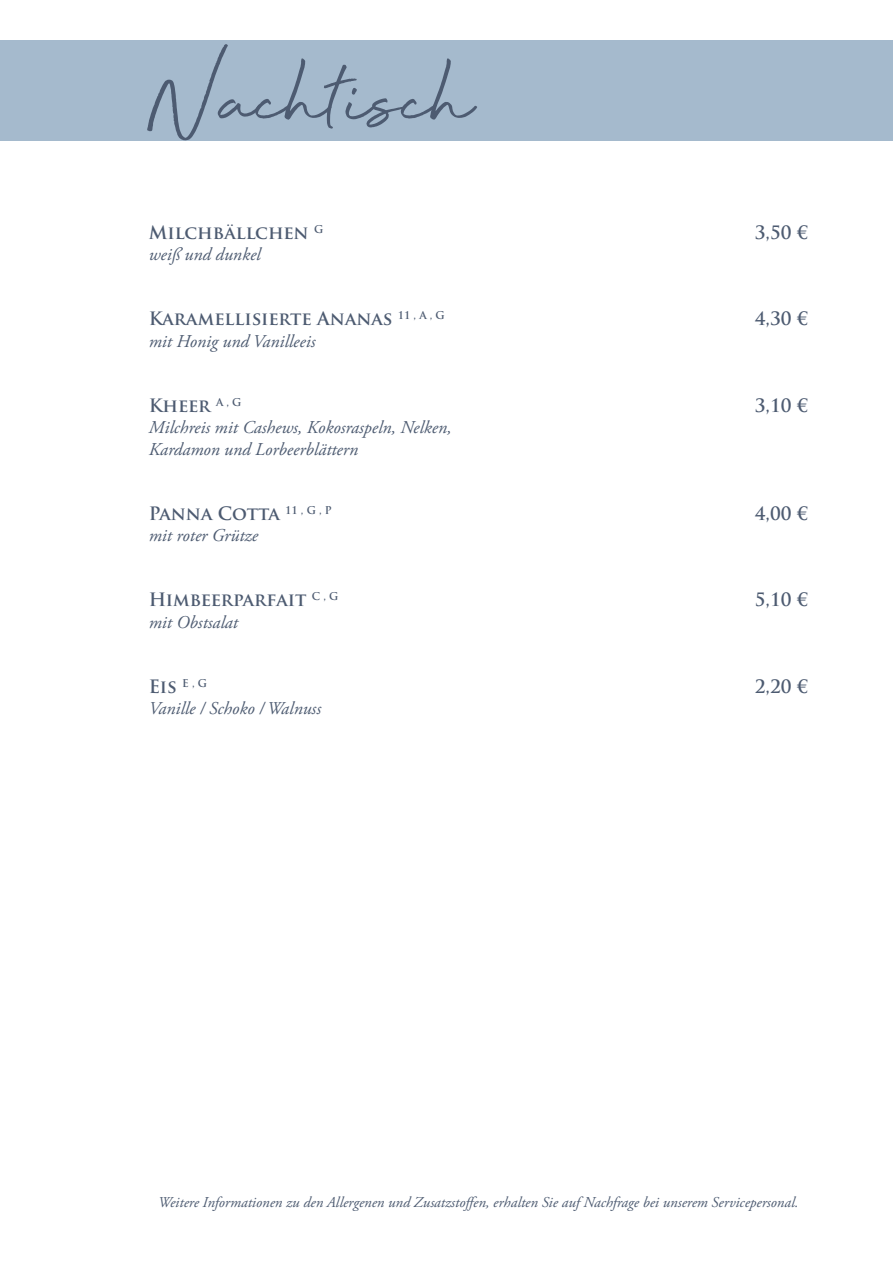
<style>
.page{position:relative;width:893px;height:1263px;background:#fff}
.page>*{position:absolute;margin:0;border:0;box-sizing:border-box;transform-origin:0 0}
.t1{font:108px "Beyond Infinity";color:#4d5b71}
.t2{font:italic 18px "Adobe Garamond Pro";color:#4d5b71}
.t3{font:700 18px "Trajan Pro";color:#4d5b71}
.t4{font:italic 15px "Adobe Garamond Pro";color:#4d5b71}
</style>
<div class="page">
<div style="left:0;top:40px;width:893px;height:101px;background:#a5bacd"></div>
<p class="t1" style="left:149px;top:44px;width:325px">Nachtisch</p>
<p class="t3" style="left:149px;top:221px;width:176px">Milchbällchen <sup>G</sup></p>
<p class="t3" style="left:755px;top:221px;width:55px">3,50 €</p>
<p class="t2" style="left:149px;top:244px;width:113px">weiß und dunkel</p>
<p class="t3" style="left:149px;top:308px;width:298px">Karamellisierte Ananas <sup>11</sup> <sup>,</sup> <sup>A</sup> <sup>,</sup> <sup>G</sup></p>
<p class="t3" style="left:755px;top:308px;width:55px">4,30 €</p>
<p class="t2" style="left:149px;top:330px;width:168px">mit Honig und Vanilleeis</p>
<p class="t3" style="left:149px;top:394px;width:94px">Kheer <sup>A</sup> <sup>,</sup> <sup>G</sup></p>
<p class="t3" style="left:755px;top:394px;width:55px">3,10 €</p>
<p class="t2" style="left:149px;top:417px;width:304px">Milchreis mit Cashews, Kokosraspeln, Nelken,</p>
<p class="t2" style="left:149px;top:438px;width:211px">Kardamon und Lorbeerblättern</p>
<p class="t3" style="left:149px;top:502px;width:185px">Panna Cotta <sup>11</sup> <sup>,</sup> <sup>G</sup> <sup>,</sup> <sup>P</sup></p>
<p class="t3" style="left:755px;top:502px;width:55px">4,00 €</p>
<p class="t2" style="left:149px;top:525px;width:111px">mit roter Grütze</p>
<p class="t3" style="left:149px;top:588px;width:191px">Himbeerparfait <sup>C</sup> <sup>,</sup> <sup>G</sup></p>
<p class="t3" style="left:755px;top:588px;width:55px">5,10 €</p>
<p class="t2" style="left:149px;top:611px;width:91px">mit Obstsalat</p>
<p class="t3" style="left:149px;top:675px;width:60px">Eis <sup>E</sup> <sup>,</sup> <sup>G</sup></p>
<p class="t3" style="left:755px;top:675px;width:55px">2,20 €</p>
<p class="t2" style="left:149px;top:698px;width:174px">Vanille / Schoko / Walnuss</p>
<p class="t4" style="left:158px;top:1193px;width:642px">Weitere Informationen zu den Allergenen und Zusatzstoffen, erhalten Sie auf Nachfrage bei unserem Servicepersonal.</p>
</div>
